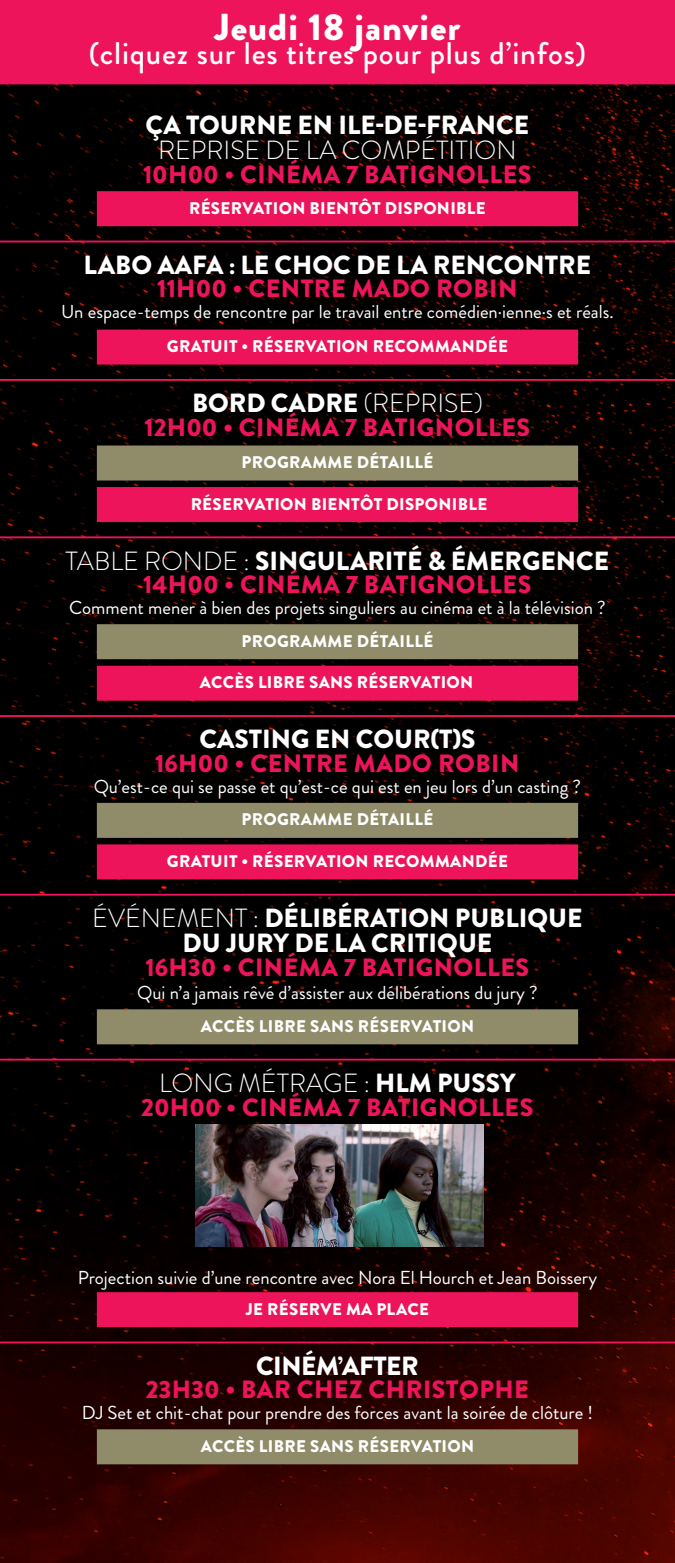
<style>
.page{position:relative;width:675px;height:1563px;background:#fff}
.page>*{position:absolute;margin:0;border:0;box-sizing:border-box;transform-origin:0 0}
.t1{font:900 37.5px "Brandon Grotesque";color:#fff}
.t2{font:500 31.25px "Brandon Grotesque";letter-spacing:.025em;color:#fff}
.t3{font:900 26.25px/25px "Brandon Grotesque";color:#fff;text-align:center}
.t4{font:300 26.25px "Brandon Grotesque";color:#fff}
.t5{font:900 26.25px "Brandon Grotesque";letter-spacing:-.02em;color:#fff}
.t6{font:900 25px "Brandon Grotesque";letter-spacing:.02em;color:#ed145b}
.t7{font:18.75px "Brandon Grotesque";color:#fff}
.t8{font:900 16.88px "Brandon Grotesque";letter-spacing:.02em;color:#fff}
.s1{font-weight:300}
.s2{font-weight:900}
</style>
<div class="page">
<img style="left:0;top:84px;width:675px;height:1478px">
<div style="left:97px;top:191px;width:481px;height:35px;background:#ed145b"></div>
<hr style="left:0;top:240px;width:675px;height:2px;background:#ed145b">
<div style="left:97px;top:329px;width:481px;height:35px;background:#ed145b"></div>
<hr style="left:0;top:379px;width:675px;height:2px;background:#ed145b">
<div style="left:97px;top:445px;width:481px;height:35px;background:#908b69"></div>
<div style="left:97px;top:487px;width:481px;height:35px;background:#ed145b"></div>
<hr style="left:0;top:536px;width:675px;height:2px;background:#ed145b">
<div style="left:97px;top:624px;width:481px;height:35px;background:#908b69"></div>
<div style="left:97px;top:665px;width:481px;height:35px;background:#ed145b"></div>
<hr style="left:0;top:715px;width:675px;height:2px;background:#ed145b">
<div style="left:97px;top:803px;width:481px;height:35px;background:#908b69"></div>
<div style="left:97px;top:844px;width:481px;height:35px;background:#ed145b"></div>
<hr style="left:0;top:893px;width:675px;height:2px;background:#ed145b">
<div style="left:97px;top:1009px;width:481px;height:35px;background:#908b69"></div>
<hr style="left:0;top:1058px;width:675px;height:2px;background:#ed145b">
<div style="left:97px;top:1292px;width:481px;height:35px;background:#ed145b"></div>
<hr style="left:0;top:1341px;width:675px;height:2px;background:#ed145b">
<div style="left:97px;top:1429px;width:481px;height:35px;background:#908b69"></div>
<img style="left:195px;top:1124px;width:289px;height:122px">
<div style="left:0;top:0;width:675px;height:47px;background:#ed145b"></div>
<div style="left:0;top:37px;width:675px;height:47px;background:#ed145b"></div>
<h1 class="t1" style="left:215px;top:1px;width:248px">JEUDI 18 JANVIER</h1>
<h2 class="t2" style="left:89px;top:31px;width:499px">(cliquez sur les titres pour plus d’infos)</h2>
<h3 class="t3" style="left:146px;top:113px;width:385px">ÇA TOURNE EN ILE-DE-FRANCE</h3>
<h3 class="t4" style="left:158px;top:132px;width:360px">REPRISE DE LA COMPÉTITION</h3>
<h3 class="t6" style="left:143px;top:156px;width:390px">10H00 • CINÉMA 7 BATIGNOLLES</h3>
<p class="t8" style="left:189px;top:196px;width:298px">RÉSERVATION BIENTÔT DISPONIBLE</p>
<h3 class="t3" style="left:84px;top:252px;width:509px">LABO AAFA : LE CHOC DE LA RENCONTRE</h3>
<h3 class="t6" style="left:157px;top:271px;width:362px">11H00 • CENTRE MADO ROBIN</h3>
<p class="t7" style="left:61px;top:299px;width:554px">Un espace-temps de rencontre par le travail entre comédien·ienne·s et réals.</p>
<p class="t8" style="left:167px;top:334px;width:342px">GRATUIT • RÉSERVATION RECOMMANDÉE</p>
<h3 class="t3" style="left:192px;top:391px;width:293px">BORD CADRE <span class="s1">(R EPRISE)</span></h3>
<h3 class="t6" style="left:144px;top:409px;width:387px">12H00 • CINÉMA 7 BATIGNOLLES</h3>
<p class="t8" style="left:242px;top:450px;width:193px">PROGRAMME DÉTAILLÉ</p>
<p class="t8" style="left:191px;top:492px;width:298px">RÉSERVATION BIENTÔT DISPONIBLE</p>
<h3 class="t3" style="left:66px;top:548px;width:545px"><span class="s1">TABLE RONDE :</span> SINGULARITÉ &amp; ÉMERGENCE</h3>
<h3 class="t6" style="left:143px;top:567px;width:390px">14H00 • CINÉMA 7 BATIGNOLLES</h3>
<p class="t7" style="left:69px;top:594px;width:538px">Comment mener à bien des projets singuliers au cinéma et à la télévision ?</p>
<p class="t8" style="left:242px;top:629px;width:193px">PROGRAMME DÉTAILLÉ</p>
<p class="t8" style="left:200px;top:670px;width:275px">ACCÈS LIBRE SANS RÉSERVATION</p>
<h3 class="t3" style="left:199px;top:727px;width:278px">CASTING EN COUR(T)S</h3>
<h3 class="t6" style="left:155px;top:745px;width:366px">16H00 • CENTRE MADO ROBIN</h3>
<p class="t7" style="left:94px;top:773px;width:489px">Qu’est-ce qui se passe et qu’est-ce qui est en jeu lors d’un casting ?</p>
<p class="t8" style="left:242px;top:807px;width:193px">PROGRAMME DÉTAILLÉ</p>
<p class="t8" style="left:167px;top:849px;width:342px">GRATUIT • RÉSERVATION RECOMMANDÉE</p>
<h3 class="t3" style="left:92px;top:905px;width:492px"><span class="s1">ÉVÉNEMENT :</span> DÉLIBÉRATION PUBLIQUE<br>DU JURY DE LA CRITIQUE</h3>
<h3 class="t6" style="left:145px;top:949px;width:385px">16H30 • CINÉMA 7 BATIGNOLLES</h3>
<p class="t7" style="left:137px;top:979px;width:402px">Qui n’a jamais rêvé d’assister aux délibérations du jury ?</p>
<p class="t8" style="left:201px;top:1014px;width:275px">ACCÈS LIBRE SANS RÉSERVATION</p>
<h3 class="t4" style="left:159px;top:1065px;width:358px">LONG MÉTRAGE : <span class="s2">HLM PUSSY</span></h3>
<h3 class="t6" style="left:141px;top:1089px;width:394px">20H00 • CINÉMA 7 BATIGNOLLES</h3>
<p class="t7" style="left:78px;top:1265px;width:521px">Projection suivie d’une rencontre avec Nora El Hourch et Jean Boissery</p>
<p class="t8" style="left:246px;top:1296px;width:185px">JE RÉSERVE MA PLACE</p>
<h3 class="t5" style="left:256px;top:1347px;width:164px">CINÉM’AFTER</h3>
<h3 class="t6" style="left:146px;top:1372px;width:385px">23H30 • BAR CHEZ CHRISTOPHE</h3>
<p class="t7" style="left:82px;top:1399px;width:513px">DJ Set et chit-chat pour prendre des forces avant la soirée de clôture !</p>
<p class="t8" style="left:201px;top:1434px;width:275px">ACCÈS LIBRE SANS RÉSERVATION</p>
</div>
